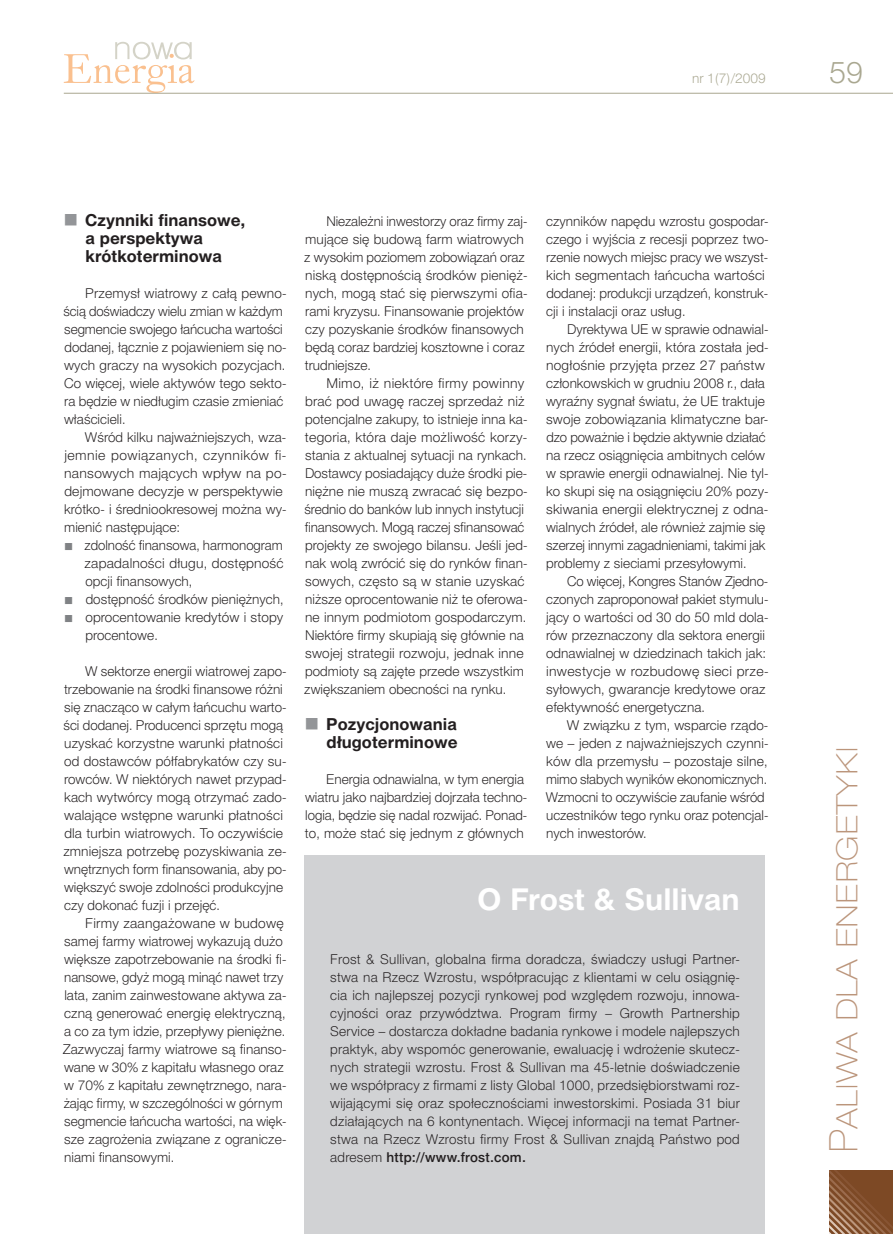
<style>
.page{position:relative;width:893px;height:1234px;background:#fff}
.page>*{position:absolute;margin:0;border:0;box-sizing:border-box;transform-origin:0 0}
.t1{font:39px "Switzer EFN Thin";color:#bb957b}
.t2{font:700 30px "Switzer EFN";color:#fff}
.t3{font:30px "Switzer EFN Light";color:#a9a790}
.t4{font:700 16.5px/18px "Switzer EFN";color:#231f20}
.t5{font:13.5px/18px "Switzer EFN Light";color:#231f20}
.t6{font:13.5px "Switzer EFN Medium";letter-spacing:.015em;color:#231f20}
.t7{font:13.5px "Switzer EFN Light";color:#a9a790}
.s1{font-family:"Switzer EFN Light"}
</style>
<div class="page">
<hr style="left:64px;top:93px;width:829px;height:1px;background:#a9a790">
<svg style="left:64px;top:42px;width:131px;height:51px"></svg>
<svg style="left:829px;top:1170px;width:64px;height:63px;background:#885634"></svg>
<div style="left:305px;top:855px;width:460px;height:378px;background:#d1d2d4"></div>
<p class="t7" style="left:692px;top:70px;width:75px">nr 1(7)/2009</p>
<h2 class="t3" style="left:829px;top:55px;width:36px">59</h2>
<p class="t4" style="left:85px;top:210px;width:162px">Czynniki finansowe, a perspektywa krótkoterminowa</p>
<p class="t5" style="left:64px;top:283px;width:224px;text-indent:22px">Przemysł wiatrowy z całą pewno&shy;ścią doświadczy wielu zmian w każdym segmencie swojego łańcucha wartości dodanej, łącznie z pojawieniem się no&shy;wych graczy na wysokich pozycjach.<br>Co więcej, wiele aktywów tego sekto&shy;ra będzie w niedługim czasie zmieniać właścicieli.</p>
<p class="t5" style="left:64px;top:427px;width:224px;text-indent:21px">Wśród kilku najważniejszych, wza&shy;jemnie powiązanych, czynników fi&shy;nansowych mających wpływ na po&shy;dejmowane decyzje w perspektywie krótko- i średniookresowej można wy&shy;mienić następujące:</p>
<p class="t5" style="left:85px;top:535px;width:201px">zdolność finansowa, harmonogram zapadalności długu, dostępność opcji finansowych,<br>dostępność środków pieniężnych, oprocentowanie kredytów i stopy procentowe.</p>
<p class="t5" style="left:63px;top:661px;width:225px;text-indent:22px">W sektorze energii wiatrowej zapo&shy;trzebowanie na środki finansowe różni się znacząco w całym łańcuchu warto&shy;ści dodanej. Producenci sprzętu mogą uzyskać korzystne warunki płatności od dostawców półfabrykatów czy su&shy;rowców. W niektórych nawet przypad&shy;kach wytwórcy mogą otrzymać zado&shy;walające wstępne warunki płatności dla turbin wiatrowych. To oczywiście zmniejsza potrzebę pozyskiwania ze&shy;wnętrznych form finansowania, aby po&shy;większyć swoje zdolności produkcyjne czy dokonać fuzji i przejęć.</p>
<p class="t5" style="left:63px;top:913px;width:225px;text-indent:23px">Firmy zaangażowane w budowę samej farmy wiatrowej wykazują dużo większe zapotrzebowanie na środki fi&shy;nansowe, gdyż mogą minąć nawet trzy lata, zanim zainwestowane aktywa za&shy;czną generować energię elektryczną, a co za tym idzie, przepływy pieniężne.<br>Zazwyczaj farmy wiatrowe są finanso&shy;wane w 30% z kapitału własnego oraz w 70% z kapitału zewnętrznego, nara&shy;żając firmy, w szczególności w górnym segmencie łańcucha wartości, na więk&shy;sze zagrożenia związane z ogranicze&shy;niami finansowymi.</p>
<p class="t5" style="left:304px;top:211px;width:225px;text-indent:22px">Niezależni inwestorzy oraz firmy zaj&shy;mujące się budową farm wiatrowych z wysokim poziomem zobowiązań oraz niską dostępnością środków pienięż&shy;nych, mogą stać się pierwszymi ofia&shy;rami kryzysu. Finansowanie projektów czy pozyskanie środków finansowych będą coraz bardziej kosztowne i coraz trudniejsze.</p>
<p class="t5" style="left:304px;top:373px;width:225px;text-indent:22px">Mimo, iż niektóre firmy powinny brać pod uwagę raczej sprzedaż niż potencjalne zakupy, to istnieje inna ka&shy;tegoria, która daje możliwość korzy&shy;stania z aktualnej sytuacji na rynkach.<br>Dostawcy posiadający duże środki pie&shy;niężne nie muszą zwracać się bezpo&shy;średnio do banków lub innych instytucji finansowych. Mogą raczej sfinansować projekty ze swojego bilansu. Jeśli jed&shy;nak wolą zwrócić się do rynków finan&shy;sowych, często są w stanie uzyskać niższe oprocentowanie niż te oferowa&shy;ne innym podmiotom gospodarczym.<br>Niektóre firmy skupiają się głównie na swojej strategii rozwoju, jednak inne podmioty są zajęte przede wszystkim zwiększaniem obecności na rynku.</p>
<p class="t4" style="left:326px;top:714px;width:133px">Pozycjonowania długoterminowe</p>
<p class="t5" style="left:305px;top:769px;width:224px;text-indent:21px">Energia odnawialna, w tym energia wiatru jako najbardziej dojrzała techno&shy;logia, będzie się nadal rozwijać. Ponad&shy;to, może stać się jednym z głównych</p>
<p class="t5" style="left:546px;top:211px;width:224px">czynników napędu wzrostu gospodar&shy;czego i wyjścia z recesji poprzez two&shy;rzenie nowych miejsc pracy we wszyst&shy;kich segmentach łańcucha wartości dodanej: produkcji urządzeń, konstruk&shy;cji i instalacji oraz usług.</p>
<p class="t5" style="left:546px;top:319px;width:224px;text-indent:21px">Dyrektywa UE w sprawie odnawial&shy;nych źródeł energii, która została jed&shy;nogłośnie przyjęta przez 27 państw członkowskich w grudniu 2008 r., dała wyraźny sygnał światu, że UE traktuje swoje zobowiązania klimatyczne bar&shy;dzo poważnie i będzie aktywnie działać na rzecz osiągnięcia ambitnych celów w sprawie energii odnawialnej. Nie tyl&shy;ko skupi się na osiągnięciu 20% pozy&shy;skiwania energii elektrycznej z odna&shy;wialnych źródeł, ale również zajmie się szerzej innymi zagadnieniami, takimi jak problemy z sieciami przesyłowymi.</p>
<p class="t5" style="left:546px;top:571px;width:224px;text-indent:21px">Co więcej, Kongres Stanów Zjedno&shy;czonych zaproponował pakiet stymulu&shy;jący o wartości od 30 do 50 mld dola&shy;rów przeznaczony dla sektora energii odnawialnej w dziedzinach takich jak: inwestycje w rozbudowę sieci prze&shy;syłowych, gwarancje kredytowe oraz efektywność energetyczna.</p>
<p class="t5" style="left:546px;top:715px;width:224px;text-indent:21px">W związku z tym, wsparcie rządo&shy;we – jeden z najważniejszych czynni&shy;ków dla przemysłu – pozostaje silne, mimo słabych wyników ekonomicznych.<br>Wzmocni to oczywiście zaufanie wśród uczestników tego rynku oraz potencjal&shy;nych inwestorów.</p>
<h2 class="t2" style="left:477px;top:881px;width:264px">O Frost &amp; Sullivan</h2>
<p class="t5" style="left:330px;top:949px;width:411px;text-align:justify">Frost &amp; Sullivan, globalna firma doradcza, świadczy usługi Partner&shy;stwa na Rzecz Wzrostu, współpracując z klientami w celu osiągnię&shy;cia ich najlepszej pozycji rynkowej pod względem rozwoju, innowa&shy;cyjności oraz przywództwa. Program firmy – Growth Partnership Service – dostarcza dokładne badania rynkowe i modele najlepszych praktyk, aby wspomóc generowanie, ewaluację i wdrożenie skutecz&shy;nych strategii wzrostu. Frost &amp; Sullivan ma 45-letnie doświadczenie we współpracy z firmami z listy Global 1000, przedsiębiorstwami roz&shy;wijającymi się oraz społecznościami inwestorskimi. Posiada 31 biur działających na 6 kontynentach. Więcej informacji na temat Partner&shy;stwa na Rzecz Wzrostu firmy Frost &amp; Sullivan znajdą Państwo pod</p>
<p class="t6" style="left:330px;top:1148px;width:197px"><span class="s1">adresem</span> http://www.frost.com.</p>
<h1 class="t1" style="left:821px;top:1152px;width:408px;rotate:-90deg">Paliwa dla energetyki</h1>
</div>
